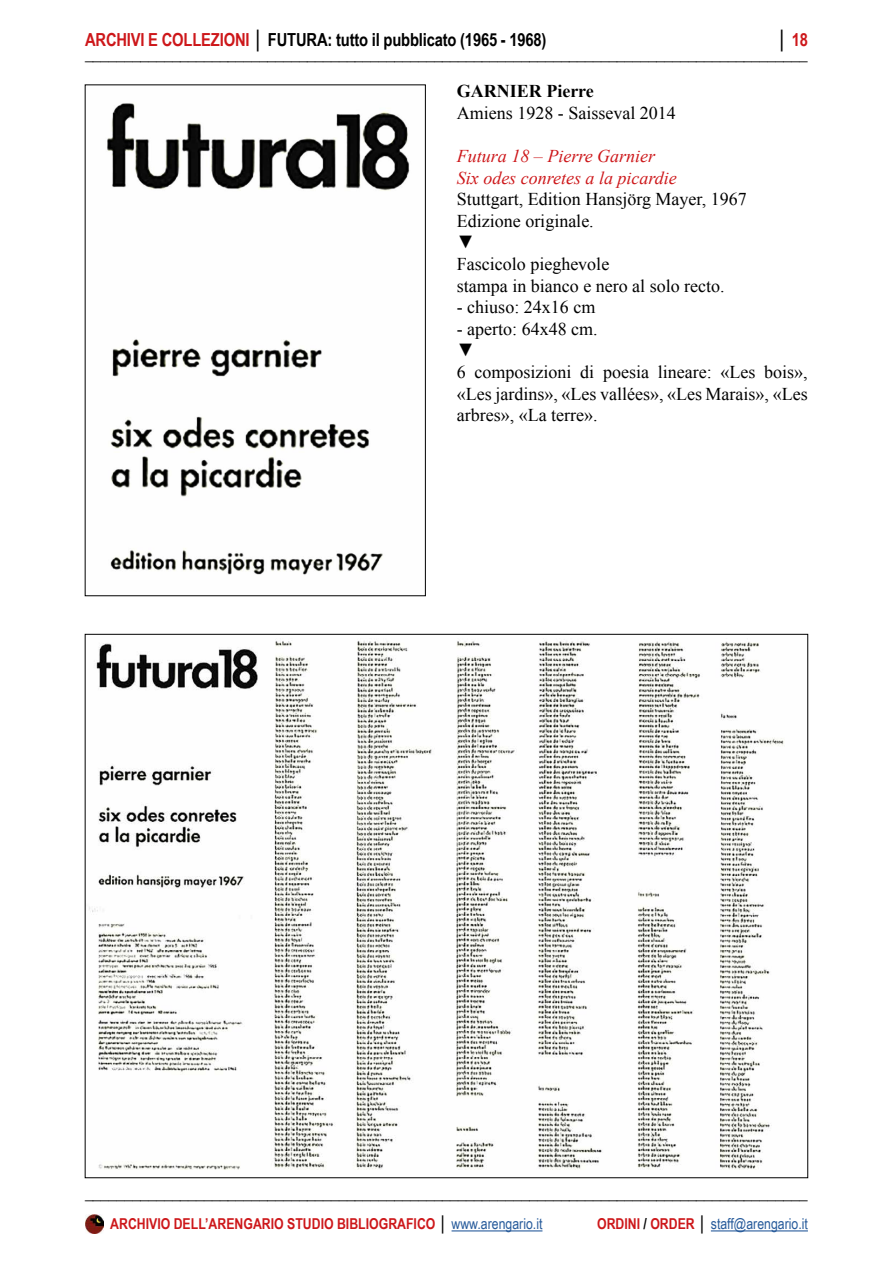
<style>
.page{position:relative;width:893px;height:1263px;background:#fff}
.page>*{position:absolute;margin:0;border:0;box-sizing:border-box;transform-origin:0 0}
.t1{font:18px/21.6px "Times New Roman";color:#000}
.t2{font:18px/13.5px "Arial Narrow";color:#000;text-align:right}
.t3{font:700 18px "Arial Narrow";letter-spacing:-.01em;color:#000}
.t4{font:italic 18px/21.6px "Times New Roman";color:#cd171a}
.t5{font:700 18px "Times New Roman";color:#000}
.t6{font:700 15px "Arial Narrow";color:#cd171a}
.t7{font:15px "Arial Narrow";color:#275b9b}
.s1{font-weight:700}
.s2{font-weight:700;color:#cd171a}
.s3{color:#cd171a}
.s4{color:#000}
.s5{font-weight:400;color:#275b9b}
.s6{font-weight:700;color:#000}
</style>
<div class="page">
<hr style="left:452px;top:1230px;width:90px;height:1px;background:#275b9b">
<hr style="left:711px;top:1230px;width:97px;height:1px;background:#275b9b">
<img style="left:85px;top:1215px;width:19px;height:18px">
<img style="left:89px;top:640px;width:695px;height:530px">
<img style="left:107px;top:103px;width:303px;height:472px">
<p class="t2" style="left:85px;top:32px;width:724px"><span class="s1">│</span> <span class="s2">18 </span>___________________________________________________________________________________________</p>
<p class="t5" style="left:457px;top:79px;width:139px">GARNIER Pierre</p>
<p class="t1" style="left:457px;top:102px;width:220px">Amiens 1928 - Saisseval 2014</p>
<p class="t4" style="left:457px;top:145px;width:222px">Futura 18 – Pierre Garnier<br>Six odes conretes a la picardie</p>
<p class="t1" style="left:457px;top:188px;width:291px">Stuttgart, Edition Hansjörg Mayer, 1967<br>Edizione originale.<br>▼<br>Fascicolo pieghevole<br>stampa in bianco e nero al solo recto.</p>
<p class="t1" style="left:457px;top:296px;width:140px">- chiuso: 24x16 cm</p>
<p class="t1" style="left:457px;top:318px;width:352px">- aperto: 64x48 cm.<br>▼<br>6 composizioni di poesia lineare: «Les bois», «Les jardins», «Les vallées», «Les Marais», «Les arbres», «La terre».</p>
<p class="t3" style="left:85px;top:26px;width:463px"><span class="s3">ARCHIVI E COLLEZIONI</span> │ FUTURA: tutto il pubblicato (1965 - 1968)</p>
<p class="t2" style="left:85px;top:1185px;width:724px">___________________________________________________________________________________________</p>
<p class="t6" style="left:110px;top:1213px;width:434px">ARCHIVIO DELL’ARENGARIO STUDIO BIBLIOGRAFICO <span class="s4">│</span> <span class="s5">www.arengario.it</span></p>
<p class="t7" style="left:597px;top:1213px;width:212px"><span class="s2">ORDINI</span> <span class="s6">/</span> <span class="s2">ORDER</span> <span class="s6">│</span> staff@arengario.it</p>
</div>
